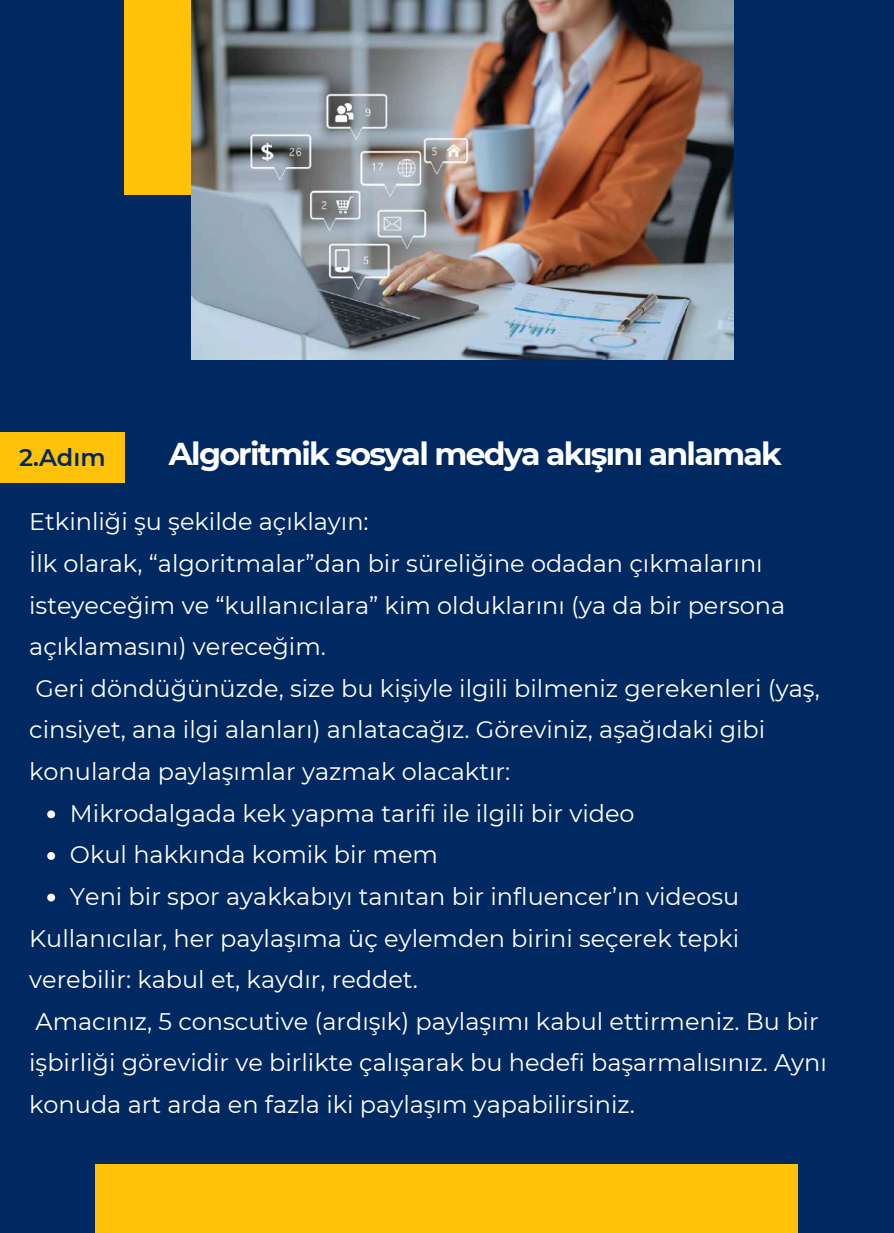
<style>
.page{position:relative;width:894px;height:1233px;background:#fff}
.page>*{position:absolute;margin:0;border:0;box-sizing:border-box;transform-origin:0 0}
.t1{font:700 31.5px "Montserrat";letter-spacing:-.055em;color:#fff}
.t2{font:24px "Montserrat";color:#fff}
.t3{font:600 24px "Montserrat";color:#002961}
</style>
<div class="page">
<div style="left:0;top:0;width:893px;height:1233px;background:#002961"></div>
<div style="left:95px;top:1164px;width:702px;height:69px;background:#fec209"></div>
<div style="left:125px;top:0;width:181px;height:194px;background:#fec209"></div>
<div style="left:0;top:432px;width:124px;height:51px;background:#fec209"></div>
<img style="left:192px;top:0;width:541px;height:360px">
<svg style="left:47px;top:810px;width:8px;height:8px"></svg>
<svg style="left:47px;top:852px;width:8px;height:8px"></svg>
<svg style="left:47px;top:894px;width:8px;height:8px"></svg>
<p class="t3" style="left:19px;top:442px;width:88px">2.Adım</p>
<h1 class="t1" style="left:169px;top:435px;width:614px">Algoritmik sosyal medya akışını anlamak</h1>
<p class="t2" style="left:29px;top:507px;width:341px">Etkinliği şu şekilde açıklayın:</p>
<p class="t2" style="left:29px;top:549px;width:734px">İlk olarak, “algoritmalar”dan bir süreliğine odadan çıkmalarını</p>
<p class="t2" style="left:29px;top:590px;width:757px">isteyeceğim ve “kullanıcılara” kim olduklarını (ya da bir persona</p>
<p class="t2" style="left:29px;top:632px;width:298px">açıklamasını) vereceğim.</p>
<p class="t2" style="left:35px;top:674px;width:785px">Geri döndüğünüzde, size bu kişiyle ilgili bilmeniz gerekenleri (yaş,</p>
<p class="t2" style="left:29px;top:715px;width:737px">cinsiyet, ana ilgi alanları) anlatacağız. Göreviniz, aşağıdaki gibi</p>
<p class="t2" style="left:29px;top:757px;width:482px">konularda paylaşımlar yazmak olacaktır:</p>
<p class="t2" style="left:70px;top:798px;width:566px">Mikrodalgada kek yapma tarifi ile ilgili bir video</p>
<p class="t2" style="left:70px;top:840px;width:369px">Okul hakkında komik bir mem</p>
<p class="t2" style="left:70px;top:882px;width:670px">Yeni bir spor ayakkabıyı tanıtan bir influencer’ın videosu</p>
<p class="t2" style="left:29px;top:923px;width:711px">Kullanıcılar, her paylaşıma üç eylemden birini seçerek tepki</p>
<p class="t2" style="left:29px;top:965px;width:390px">verebilir: kabul et, kaydır, reddet.</p>
<p class="t2" style="left:35px;top:1007px;width:784px">Amacınız, 5 conscutive (ardışık) paylaşımı kabul ettirmeniz. Bu bir</p>
<p class="t2" style="left:29px;top:1048px;width:799px">işbirliği görevidir ve birlikte çalışarak bu hedefi başarmalısınız. Aynı</p>
<p class="t2" style="left:29px;top:1090px;width:607px">konuda art arda en fazla iki paylaşım yapabilirsiniz.</p>
</div>
